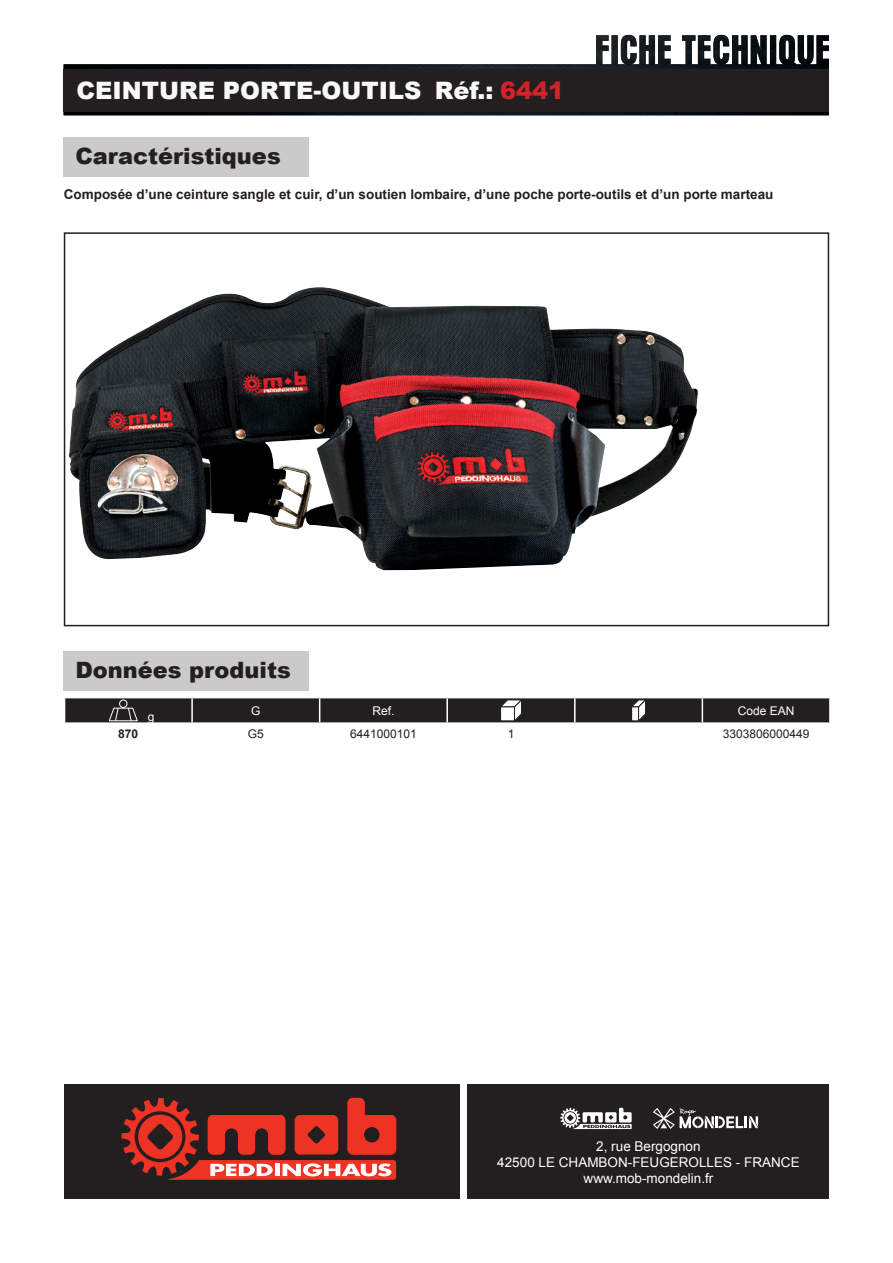
<style>
.page{position:relative;width:893px;height:1263px;background:#fff}
.page>*{position:absolute;margin:0;border:0;box-sizing:border-box;transform-origin:0 0}
.t1{font:900 24px "Arial";color:#f8f8f9}
.t2{font:900 22.5px "Arial";color:#231f20}
.t3{font:700 13.5px "Arial";color:#231f20}
.t4{font:13.5px/16.4px "Arial";color:#fff;text-align:center}
.t5{font:12px "Arial";color:#231f20}
.t6{font:12px "Arial";color:#fff}
.t7{font:700 12px "Arial";color:#231f20}
.s1{color:#d2232a}
</style>
<div class="page">
<img style="left:64px;top:35px;width:765px;height:80px">
<div style="left:64px;top:1084px;width:395px;height:115px;background:#231f20"></div>
<div style="left:468px;top:1084px;width:361px;height:115px;background:#231f20"></div>
<svg style="left:560px;top:1108px;width:72px;height:21px"></svg>
<svg style="left:653px;top:1108px;width:105px;height:21px"></svg>
<div style="left:64px;top:69px;width:765px;height:43px;background:#231f20"></div>
<div style="left:64px;top:137px;width:245px;height:40px;background:#cacacb"></div>
<div style="left:64px;top:232px;width:765px;height:394px;border:2px solid #231f20"></div>
<div style="left:64px;top:651px;width:245px;height:40px;background:#cacacb"></div>
<svg style="left:64px;top:698px;width:766px;height:25px;background:#353132"></svg>
<img style="left:68px;top:287px;width:631px;height:283px">
<svg style="left:121px;top:1098px;width:275px;height:82px"></svg>
<h1 class="t1" style="left:76px;top:73px;width:489px">CEINTURE PORTE-OUTILS Réf.: <span class="s1">6441</span></h1>
<h2 class="t2" style="left:75px;top:140px;width:207px">Caractéristiques</h2>
<p class="t3" style="left:64px;top:185px;width:711px">Composée d’une ceinture sangle et cuir, d’un soutien lombaire, d’une poche porte-outils et d’un porte marteau</p>
<h2 class="t2" style="left:75px;top:654px;width:217px">Données produits</h2>
<p class="t6" style="left:148px;top:709px;width:8px">g</p>
<p class="t6" style="left:251px;top:703px;width:11px">G</p>
<p class="t6" style="left:372px;top:703px;width:24px">Ref.</p>
<p class="t6" style="left:738px;top:703px;width:58px">Code EAN</p>
<p class="t7" style="left:118px;top:726px;width:22px">870</p>
<p class="t5" style="left:248px;top:726px;width:18px">G5</p>
<p class="t5" style="left:350px;top:726px;width:68px">6441000101</p>
<p class="t5" style="left:508px;top:726px;width:8px">1</p>
<p class="t5" style="left:723px;top:726px;width:88px">3303806000449</p>
<p class="t4" style="left:497px;top:1138px;width:304px">2, rue Bergognon<br>42500 LE CHAMBON-FEUGEROLLES - FRANCE www.mob-mondelin.fr</p>
</div>
